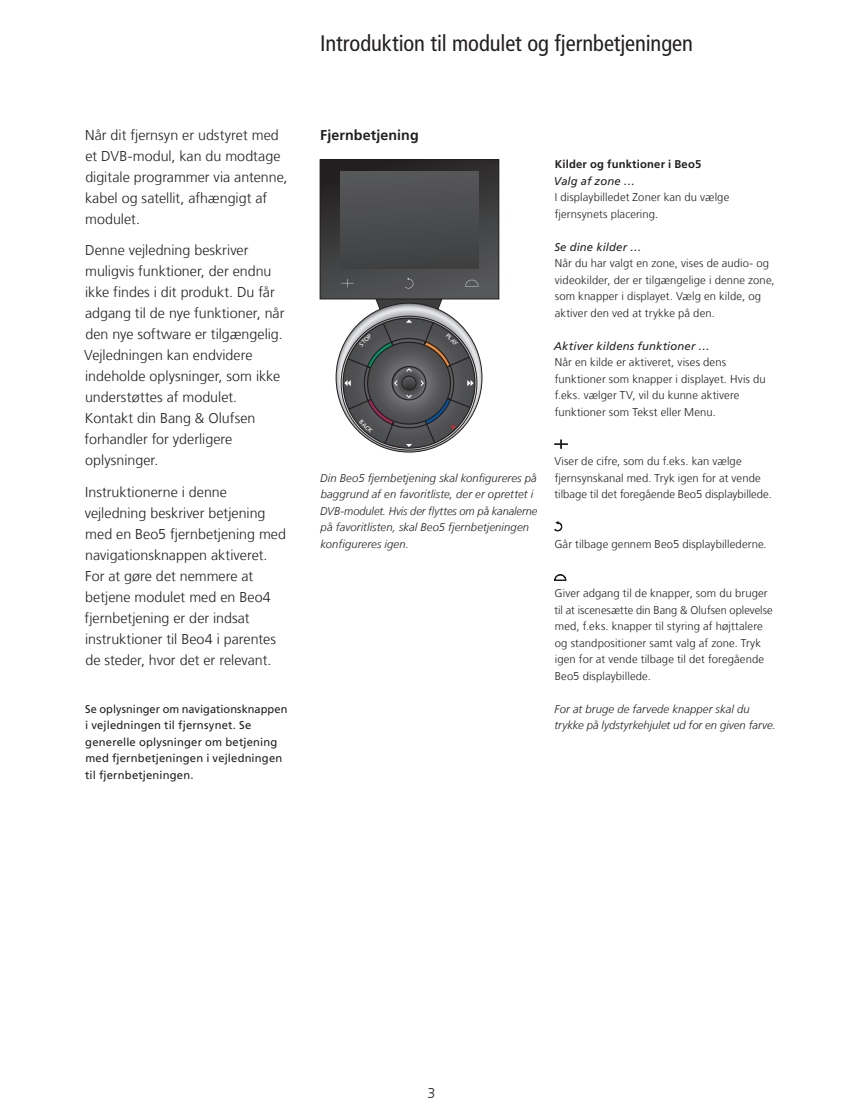
<style>
.page{position:relative;width:859px;height:1110px;background:#fff}
.page>*{position:absolute;margin:0;border:0;box-sizing:border-box;transform-origin:0 0}
.t1{font:condensed 22.5px "Frutiger LT Com";letter-spacing:-.005em;color:#231f20}
.t2{font:300 14.25px/21px "Frutiger LT Com";color:#231f20}
.t3{font:700 14.25px "Frutiger LT Com";letter-spacing:.005em;color:#231f20}
.t4{font:300 11.25px/16.5px "Frutiger LT Com";letter-spacing:.01em;color:#231f20}
.t5{font:italic 300 11.25px/16.5px "Frutiger LT Com";letter-spacing:.01em;color:#231f20}
.t6{font:11.25px/16.5px "Frutiger LT Com";letter-spacing:.015em;color:#231f20}
.t7{font:italic 11.25px "Frutiger LT Com";letter-spacing:.015em;color:#231f20}
.t8{font:700 11.25px "Frutiger LT Com";letter-spacing:.015em;color:#231f20}
.t9{font:6px "Frutiger";color:#fff}
</style>
<div class="page">
<svg style="left:554px;top:440px;width:14px;height:9px"></svg>
<svg style="left:554px;top:521px;width:8px;height:10px"></svg>
<svg style="left:554px;top:574px;width:12px;height:7px"></svg>
<div style="left:320px;top:160px;width:179px;height:139px;background:linear-gradient(to bottom,#272425,#545557)"></div>
<div style="left:320px;top:159px;width:179px;height:140px;border:1px solid #231f20"></div>
<div style="left:340px;top:172px;width:138px;height:96px;background:#4b4c4d"></div>
<svg style="left:336px;top:278px;width:146px;height:174px"></svg>
<p class="t2" style="left:85px;top:124px;width:204px">Når dit fjernsyn er udstyret med et DVB-modul, kan du modtage digitale programmer via antenne, kabel og satellit, afhængigt af modulet.</p>
<p class="t2" style="left:84px;top:240px;width:202px">Denne vejledning beskriver muligvis funktioner, der endnu ikke findes i dit produkt. Du får adgang til de nye funktioner, når den nye software er tilgængelig.<br>Vejledningen kan endvidere indeholde oplysninger, som ikke understøttes af modulet.<br>Kontakt din Bang &amp; Olufsen forhandler for yderligere oplysninger.</p>
<p class="t2" style="left:85px;top:481px;width:203px">Instruktionerne i denne vejledning beskriver betjening med en Beo5 fjernbetjening med navigationsknappen aktiveret.<br>For at gøre det nemmere at betjene modulet med en Beo4 fjernbetjening er der indsat instruktioner til Beo4 i parentes de steder, hvor det er relevant.</p>
<p class="t6" style="left:85px;top:700px;width:204px">Se oplysninger om navigationsknappen i vejledningen til fjernsynet. Se generelle oplysninger om betjening med fjernbetjeningen i vejledningen til fjernbetjeningen.</p>
<h1 class="t1" style="left:320px;top:30px;width:374px">Introduktion til modulet og fjernbetjeningen</h1>
<p class="t3" style="left:320px;top:126px;width:100px">Fjernbetjening</p>
<p class="t9" style="left:358px;top:343px;width:16px;rotate:-45deg">STOP</p>
<p class="t9" style="left:449px;top:332px;width:16px;rotate:45deg">PLAY</p>
<p class="t9" style="left:363px;top:418px;width:18px;rotate:45deg">BACK</p>
<p class="t5" style="left:320px;top:469px;width:219px">Din Beo5 fjernbetjening skal konfigureres på baggrund af en favoritliste, der er oprettet i DVB-modulet. Hvis der flyttes om på kanalerne på favoritlisten, skal Beo5 fjernbetjeningen konfigureres igen.</p>
<p class="t8" style="left:555px;top:157px;width:148px">Kilder og funktioner i Beo5</p>
<p class="t7" style="left:554px;top:174px;width:83px">Valg af zone …</p>
<p class="t4" style="left:555px;top:189px;width:176px">I displaybilledet Zoner kan du vælge fjernsynets placering.</p>
<p class="t7" style="left:554px;top:240px;width:89px">Se dine kilder …</p>
<p class="t4" style="left:555px;top:255px;width:221px">Når du har valgt en zone, vises de audio- og videokilder, der er tilgængelige i denne zone, som knapper i displayet. Vælg en kilde, og aktiver den ved at trykke på den.</p>
<p class="t7" style="left:554px;top:339px;width:158px">Aktiver kildens funktioner …</p>
<p class="t4" style="left:555px;top:354px;width:212px">Når en kilde er aktiveret, vises dens funktioner som knapper i displayet. Hvis du f.eks. vælger TV, vil du kunne aktivere funktioner som Tekst eller Menu.</p>
<p class="t4" style="left:554px;top:453px;width:219px">Viser de cifre, som du f.eks. kan vælge fjernsynskanal med. Tryk igen for at vende tilbage til det foregående Beo5 displaybillede.</p>
<p class="t4" style="left:554px;top:535px;width:214px">Går tilbage gennem Beo5 displaybillederne.</p>
<p class="t4" style="left:554px;top:585px;width:220px">Giver adgang til de knapper, som du bruger til at iscenesætte din Bang &amp; Olufsen oplevelse med, f.eks. knapper til styring af højttalere og standpositioner samt valg af zone. Tryk igen for at vende tilbage til det foregående Beo5 displaybillede.</p>
<p class="t5" style="left:554px;top:700px;width:223px">For at bruge de farvede knapper skal du trykke på lydstyrkehjulet ud for en given farve.</p>
<p class="t2" style="left:428px;top:1083px;width:9px">3</p>
</div>
